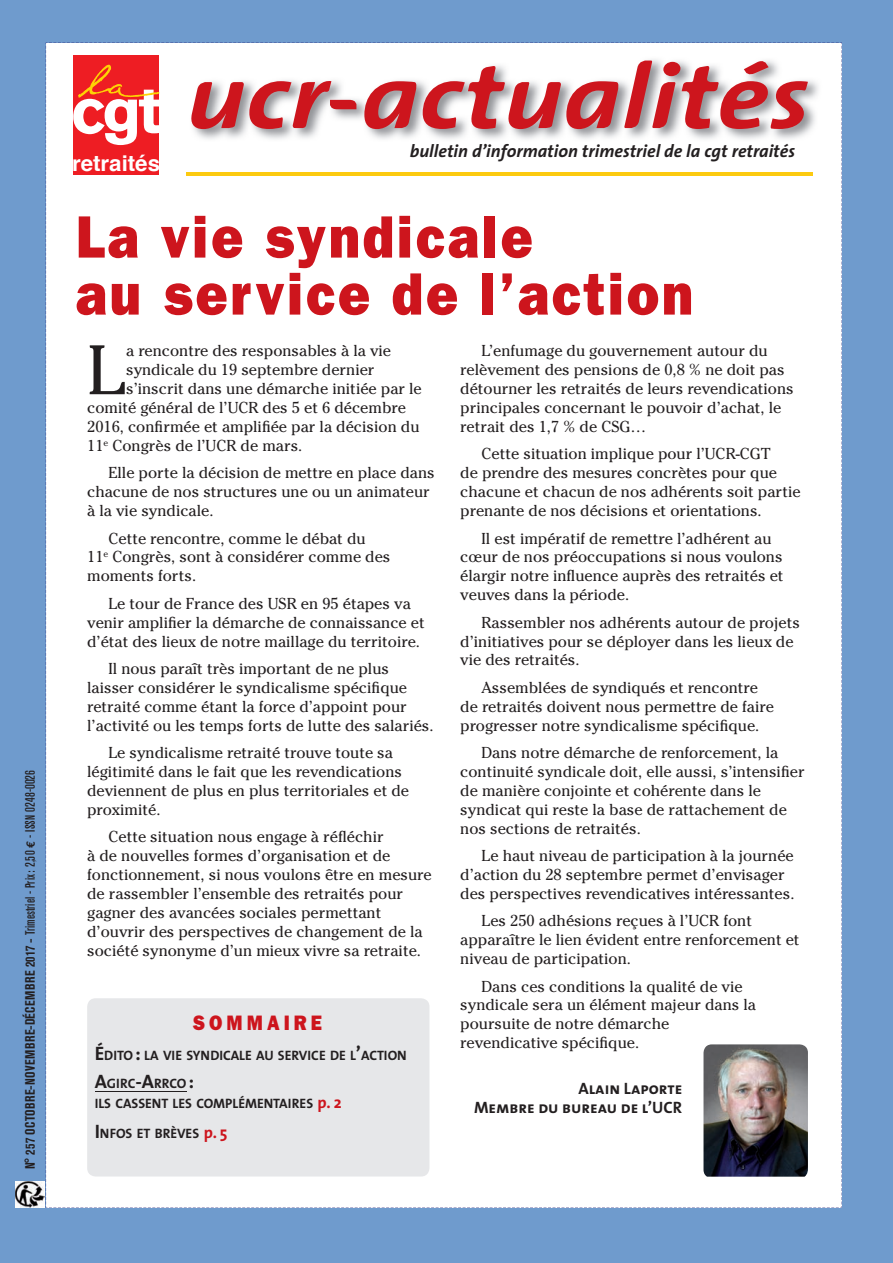
<style>
.page{position:relative;width:893px;height:1263px;background:#6f9bcd}
.page>*{position:absolute;margin:0;border:0;box-sizing:border-box;transform-origin:0 0}
.t1{font:69.45px "Cheltenham";color:#231f20}
.t2{font:800 60px/57px "Franklin Gothic";letter-spacing:.05em;color:#cd151d;scale:.9 1}
.t3{font:700 21.75px "Helvetica";color:#fff}
.t4{font:800 21px "Franklin Gothic";letter-spacing:.215em;color:#cd151d;scale:.9 1}
.t5{font:italic 700 17.7px "The Sans";color:#231f20}
.t6{font:16.5px/19.8px "The Sans Bold Caps";color:#231f20;text-align:right}
.t7{font:15.75px/18.9px "Cheltenham";color:#231f20}
.t8{font:700 13.65px/28px "The Sans";color:#231f20}
.t9{font:700 condensed 13.5px "Akzidenz Grotesk BE";letter-spacing:.035em;color:#231f20}
.s1{font-weight:500}
.s2{font-family:"Euro Mono";font-stretch:normal;font-size:12px}
.s3{font-size:19.5px}
.s4{font-size:16.5px;color:#cd151d}
</style>
<div class="page">
<div style="left:46px;top:43px;width:796px;height:1165px;background:#fff"></div>
<hr style="left:186px;top:172px;width:627px;height:3px;background:#fcca10">
<img style="left:703px;top:1044px;width:105px;height:133px">
<div style="left:87px;top:998px;width:342px;height:178px;background:#e6e7e9;border-radius:9px"></div>
<hr style="left:95px;top:1091px;width:92px;height:1px;background:#231f20">
<img style="left:15px;top:1181px;width:29px;height:26px">
<p class="t9" style="left:22px;top:1169px;width:401px;rotate:-90deg">N° 257 OCTOBRE-NOVEMBRE-DÉCEMBRE 2017 - <span class="s1">Trimestriel - Prix : 2,50</span> <span class="s2">€</span> <span class="s1">- ISSN 0248-0026</span></p>
<h3 class="t3" style="left:72px;top:154px;width:89px">retraités</h3>
<p class="t5" style="left:410px;top:137px;width:387px">bulletin d’information trimestriel de la cgt retraités</p>
<h2 class="t2" style="left:76px;top:207px;width:688px">La vie syndicale<br>au service de l’action</h2>
<h1 class="t1" style="left:87px;top:330px;width:40px">L</h1>
<p class="t7" style="left:126px;top:342px;width:267px">a rencontre des responsables à la vie</p>
<p class="t7" style="left:126px;top:360px;width:250px">syndicale du 19 septembre dernier</p>
<p class="t7" style="left:126px;top:379px;width:297px">s’inscrit dans une démarche initiée par le</p>
<p class="t7" style="left:87px;top:398px;width:320px">comité général de l’UCR des 5 et 6 décembre</p>
<p class="t7" style="left:87px;top:417px;width:334px">2016, confirmée et amplifiée par la décision du</p>
<p class="t7" style="left:87px;top:436px;width:217px">11<sup>e</sup> Congrès de l’UCR de mars.</p>
<p class="t7" style="left:87px;top:463px;width:349px;text-indent:21px">Elle porte la décision de mettre en place dans chacune de nos structures une ou un animateur à la vie syndicale.</p>
<p class="t7" style="left:87px;top:529px;width:305px;text-indent:21px">Cette rencontre, comme le débat du<br>11<sup>e</sup> Congrès, sont à considérer comme des moments forts.</p>
<p class="t7" style="left:87px;top:594px;width:339px;text-align:center">Le tour de France des USR en 95 étapes va venir amplifier la démarche de connaissance et d’état des lieux de notre maillage du territoire.</p>
<p class="t7" style="left:87px;top:659px;width:348px;text-indent:21px">Il nous paraît très important de ne plus laisser considérer le syndicalisme spécifique retraité comme étant la force d’appoint pour l’activité ou les temps forts de lutte des salariés.</p>
<p class="t7" style="left:87px;top:743px;width:323px;text-indent:21px">Le syndicalisme retraité trouve toute sa légitimité dans le fait que les revendications deviennent de plus en plus territoriales et de proximité.</p>
<p class="t7" style="left:87px;top:827px;width:346px;text-indent:21px">Cette situation nous engage à réfléchir<br>à de nouvelles formes d’organisation et de fonctionnement, si nous voulons être en mesure de rassembler l’ensemble des retraités pour gagner des avancées sociales permettant d’ouvrir des perspectives de changement de la société synonyme d’un mieux vivre sa retraite.</p>
<h3 class="t4" style="left:193px;top:1010px;width:145px">SOMMAIRE</h3>
<p class="t8" style="left:95px;top:1041px;width:314px"><span class="s3">É</span>DITO <span class="s3">:</span> LA VIE SYNDICALE AU SERVICE DE L<span class="s3">’</span>ACTION<br><span class="s3">A</span>GIRC<span class="s3">-A</span>RRCO <span class="s3">:</span></p>
<p class="t8" style="left:95px;top:1089px;width:248px">ILS CASSENT LES COMPLÉMENTAIRES <span class="s4">p. 2</span></p>
<p class="t8" style="left:95px;top:1119px;width:134px"><span class="s3">I</span>NFOS ET BRÈVES <span class="s4">p. 5</span></p>
<p class="t7" style="left:460px;top:342px;width:335px;text-indent:21px">L’enfumage du gouvernement autour du relèvement des pensions de 0,8 % ne doit pas détourner les retraités de leurs revendications principales concernant le pouvoir d’achat, le retrait des 1,7 % de CSG…</p>
<p class="t7" style="left:460px;top:445px;width:342px;text-indent:21px">Cette situation implique pour l’UCR-CGT<br>de prendre des mesures concrètes pour que chacune et chacun de nos adhérents soit partie prenante de nos décisions et orientations.</p>
<p class="t7" style="left:460px;top:529px;width:325px;text-indent:21px">Il est impératif de remettre l’adhérent au cœur de nos préoccupations si nous voulons élargir notre influence auprès des retraités et veuves dans la période.</p>
<p class="t7" style="left:460px;top:613px;width:341px;text-indent:21px">Rassembler nos adhérents autour de projets d’initiatives pour se déployer dans les lieux de vie des retraités.</p>
<p class="t7" style="left:460px;top:678px;width:315px;text-indent:21px">Assemblées de syndiqués et rencontre de retraités doivent nous permettre de faire progresser notre syndicalisme spécifique.</p>
<p class="t7" style="left:460px;top:743px;width:346px;text-indent:21px">Dans notre démarche de renforcement, la continuité syndicale doit, elle aussi, s’intensifier de manière conjointe et cohérente dans le syndicat qui reste la base de rattachement de nos sections de retraités.</p>
<p class="t7" style="left:460px;top:846px;width:336px;text-indent:21px">Le haut niveau de participation à la journée d’action du 28 septembre permet d’envisager des perspectives revendicatives intéressantes.</p>
<p class="t7" style="left:460px;top:911px;width:341px;text-indent:21px">Les 250 adhésions reçues à l’UCR font apparaître le lien évident entre renforcement et niveau de participation.</p>
<p class="t7" style="left:460px;top:977px;width:297px;text-indent:21px">Dans ces conditions la qualité de vie syndicale sera un élément majeur dans la poursuite de notre démarche revendicative spécifique.</p>
<p class="t6" style="left:474px;top:1078px;width:210px">Alain Laporte<br>Membre du bureau de l’UCR</p>
</div>
